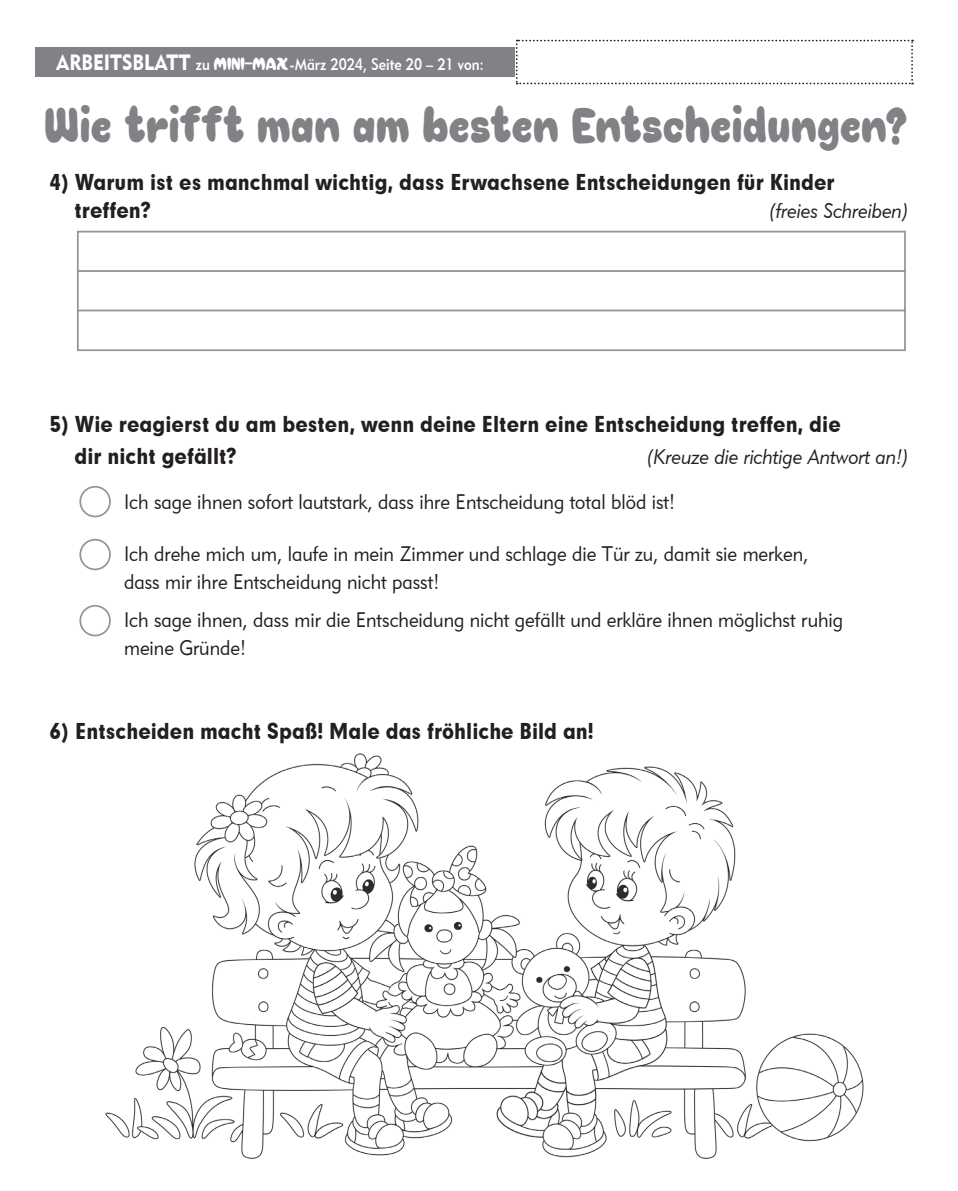
<style>
.page{position:relative;width:958px;height:1191px;background:#fff}
.page>*{position:absolute;margin:0;border:0;box-sizing:border-box;transform-origin:0 0}
.t1{font:48.12px "Choko Plain";letter-spacing:-.005em;color:#808285;scale:.95 1}
.t2{font:21px/28px "Geometric 415 BT Lite A";color:#231f20;scale:.9 1}
.t3{font:21px/28px "Geometric 706 BT Black B";color:#231f20;scale:.9 1}
.t4{font:21px "Geometric 415 BT Lite Italic A";color:#231f20;scale:.9 1}
.t5{font:16.45px "Geometric 415 BT Medium A";color:#fff;scale:.86 1}
.s1{font-family:"Geometric 415 BT Black A";font-size:22.05px}
.s2{font-family:"Crescent Plain"}
</style>
<div class="page">
<div style="left:77px;top:231px;width:828px;height:41px;background:#fff;border:2px solid #939598"></div>
<div style="left:77px;top:270px;width:828px;height:42px;background:#fff;border:2px solid #939598"></div>
<div style="left:77px;top:310px;width:828px;height:41px;background:#fff;border:2px solid #939598"></div>
<div style="left:79px;top:486px;width:32px;height:31px;border:2px solid #939598;border-radius:50%"></div>
<div style="left:79px;top:539px;width:32px;height:31px;border:2px solid #939598;border-radius:50%"></div>
<div style="left:79px;top:605px;width:32px;height:31px;border:2px solid #939598;border-radius:50%"></div>
<div style="left:35px;top:47px;width:600px;height:30px;background:#808285"></div>
<svg style="left:516px;top:40px;width:397px;height:44px"></svg>
<img style="left:105px;top:753px;width:759px;height:406px">
<p class="t5" style="left:57px;top:54px;width:498px"><span class="s1">ARBEITSBLATT</span> zu <span class="s2">MINI-MAX</span>-März 2024, Seite 20 – 21 von:</p>
<h1 class="t1" style="left:45px;top:94px;width:908px">Wie trifft man am besten Entscheidungen?</h1>
<p class="t3" style="left:74px;top:167px;width:846px;text-indent:-25px">4) Warum ist es manchmal wichtig, dass Erwachsene Entscheidungen für Kinder treffen?</p>
<p class="t4" style="left:770px;top:197px;width:155px">(freies Schreiben)</p>
<p class="t3" style="left:74px;top:408px;width:853px;line-height:31.5px;text-indent:-25px">5) Wie reagierst du am besten, wenn deine Eltern eine Entscheidung treffen, die dir nicht gefällt?</p>
<p class="t4" style="left:647px;top:444px;width:291px">(Kreuze die richtige Antwort an!)</p>
<p class="t2" style="left:124px;top:487px;width:613px">Ich sage ihnen sofort lautstark, dass ihre Entscheidung total blöd ist!</p>
<p class="t2" style="left:124px;top:539px;width:762px">Ich drehe mich um, laufe in mein Zimmer und schlage die Tür zu, damit sie merken, dass mir ihre Entscheidung nicht passt!</p>
<p class="t2" style="left:124px;top:605px;width:800px">Ich sage ihnen, dass mir die Entscheidung nicht gefällt und erkläre ihnen möglichst ruhig meine Gründe!</p>
<p class="t3" style="left:50px;top:716px;width:606px">6) Entscheiden macht Spaß! Male das fröhliche Bild an!</p>
</div>
